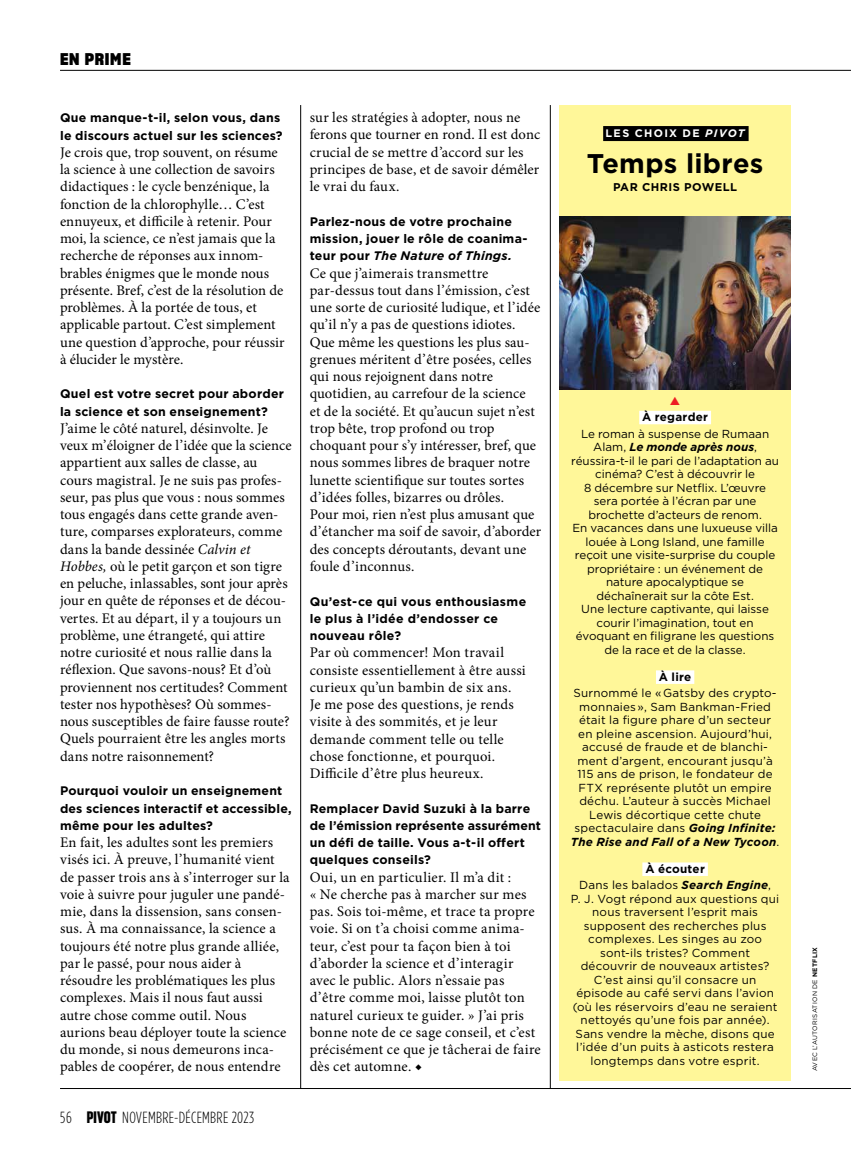
<style>
.page{position:relative;width:851px;height:1175px;background:#fff}
.page>*{position:absolute;margin:0;border:0;box-sizing:border-box;transform-origin:0 0}
.t1{font:700 27px "Gotham";letter-spacing:.01em;color:#000}
.t2{font:16.5px "Sharp Grotesk Bold 18";letter-spacing:.045em;color:#000}
.t3{font:300 16.2px "Gotham Condensed";letter-spacing:.02em;color:#000}
.t4{font:14.7px/17.2px "Minion Pro";letter-spacing:.01em;color:#000}
.t5{font:700 12.3px/17.2px "Gotham";letter-spacing:.02em;color:#000}
.t6{font:11.7px/13.5px "Gotham";letter-spacing:.01em;color:#000;text-align:center}
.t7{font:700 11.7px "Gotham";letter-spacing:.02em;color:#000}
.t8{font:700 11.25px "Gotham";letter-spacing:.04em;color:#000}
.t9{font:700 10.8px "Gotham";letter-spacing:.125em;color:#fff}
.t10{font:6.3px "Gotham";letter-spacing:.05em;color:#000}
.s1{font-style:italic}
.s2{font-family:"Sharp Grotesk Bold 14";font-weight:400}
.s3{font-weight:700;font-style:italic}
.s4{font-weight:700}
</style>
<div class="page">
<div style="left:559px;top:105px;width:231px;height:975px;background:#fff799"></div>
<hr style="left:60px;top:70px;width:790px;height:1px;background:#000">
<hr style="left:60px;top:1088px;width:790px;height:1px;background:#000">
<div style="left:642px;top:862px;width:65px;height:14px;background:#fff"></div>
<div style="left:639px;top:411px;width:72px;height:13px;background:#fff"></div>
<hr style="left:550px;top:105px;width:1px;height:983px;background:#000">
<hr style="left:300px;top:105px;width:1px;height:983px;background:#000">
<div style="left:656px;top:670px;width:38px;height:14px;background:#fff"></div>
<div style="left:603px;top:126px;width:145px;height:15px;background:#000"></div>
<img style="left:559px;top:217px;width:232px;height:172px">
<p class="t2" style="left:60px;top:47px;width:72px">EN PRIME</p>
<p class="t5" style="left:60px;top:109px;width:224px">Que manque-t-il, selon vous, dans le discours actuel sur les sciences?</p>
<p class="t4" style="left:60px;top:144px;width:226px">Je crois que, trop souvent, on résume la science à une collection de savoirs didactiques : le cycle benzénique, la fonction de la chlorophylle… C’est ennuyeux, et difcile à retenir. Pour moi, la science, ce n’est jamais que la recherche de réponses aux innom&shy;brables énigmes que le monde nous présente. Bref, c’est de la résolution de problèmes. À la portée de tous, et applicable partout. C’est simplement une question d’approche, pour réussir à élucider le mystère.</p>
<p class="t5" style="left:60px;top:385px;width:225px">Quel est votre secret pour aborder la science et son enseignement?</p>
<p class="t4" style="left:60px;top:420px;width:233px">J’aime le côté naturel, désinvolte. Je veux m’éloigner de l’idée que la science appartient aux salles de classe, au cours magistral. Je ne suis pas profes&shy;seur, pas plus que vous : nous sommes tous engagés dans cette grande aven&shy;ture, comparses explorateurs, comme dans la bande dessinée <span class="s1">Calvin et Hobbes,</span> où le petit garçon et son tigre en peluche, inlassables, sont jour après jour en quête de réponses et de décou&shy;vertes. Et au départ, il y a toujours un problème, une étrangeté, qui attire notre curiosité et nous rallie dans la réfexion. Que savons-nous? Et d’où proviennent nos certitudes? Comment tester nos hypothèses? Où sommes&shy;nous susceptibles de faire fausse route?<br>Quels pourraient être les angles morts dans notre raisonnement?</p>
<p class="t5" style="left:60px;top:782px;width:233px">Pourquoi vouloir un enseignement des sciences interactif et accessible, même pour les adultes?</p>
<p class="t4" style="left:60px;top:834px;width:231px">En fait, les adultes sont les premiers visés ici. À preuve, l’humanité vient de passer trois ans à s’interroger sur la voie à suivre pour juguler une pandé&shy;mie, dans la dissension, sans consen&shy;sus. À ma connaissance, la science a toujours été notre plus grande alliée, par le passé, pour nous aider à résoudre les problématiques les plus complexes. Mais il nous faut aussi autre chose comme outil. Nous aurions beau déployer toute la science du monde, si nous demeurons inca&shy;pables de coopérer, de nous entendre</p>
<p class="t3" style="left:60px;top:1108px;width:195px">56 <span class="s2">PIVOT</span> NOVEMBRE-DÉCEMBRE 2023</p>
<p class="t4" style="left:310px;top:109px;width:232px">sur les stratégies à adopter, nous ne ferons que tourner en rond. Il est donc crucial de se mettre d’accord sur les principes de base, et de savoir démêler le vrai du faux.</p>
<p class="t5" style="left:309px;top:213px;width:219px">Parlez-nous de votre prochaine mission, jouer le rôle de coanima&shy;teur pour <span class="s1">The Nature of Things.</span></p>
<p class="t4" style="left:309px;top:264px;width:233px">Ce que j’aimerais transmettre par-dessus tout dans l’émission, c’est une sorte de curiosité ludique, et l’idée qu’il n’y a pas de questions idiotes.<br>Que même les questions les plus sau&shy;grenues méritent d’être posées, celles qui nous rejoignent dans notre quotidien, au carrefour de la science<br>et de la société. Et qu’aucun sujet n’est trop bête, trop profond ou trop choquant pour s’y intéresser, bref, que nous sommes libres de braquer notre lunette scientifque sur toutes sortes d’idées folles, bizarres ou drôles.<br>Pour moi, rien n’est plus amusant que d’étancher ma soif de savoir, d’aborder des concepts déroutants, devant une foule d’inconnus.</p>
<p class="t5" style="left:309px;top:592px;width:218px">Qu’est-ce qui vous enthousiasme le plus à l’idée d’endosser ce nouveau rôle?</p>
<p class="t4" style="left:309px;top:644px;width:218px">Par où commencer! Mon travail consiste essentiellement à être aussi curieux qu’un bambin de six ans.<br>Je me pose des questions, je rends visite à des sommités, et je leur demande comment telle ou telle chose fonctionne, et pourquoi.<br>Difcile d’être plus heureux.</p>
<p class="t5" style="left:309px;top:799px;width:233px">Remplacer David Suzuki à la barre de l’émission représente assurément un déf de taille. Vous a-t-il ofert quelques conseils?</p>
<p class="t4" style="left:309px;top:868px;width:233px">Oui, un en particulier. Il m’a dit :<br>« Ne cherche pas à marcher sur mes pas. Sois toi-même, et trace ta propre voie. Si on t’a choisi comme anima&shy;teur, c’est pour ta façon bien à toi d’aborder la science et d’interagir avec le public. Alors n’essaie pas d’être comme moi, laisse plutôt ton naturel curieux te guider. » J’ai pris bonne note de ce sage conseil, et c’est précisément ce que je tâcherai de faire dès cet automne. ◆</p>
<p class="t9" style="left:605px;top:126px;width:140px">LES CHOIX DE <span class="s1">PIVOT</span></p>
<h1 class="t1" style="left:587px;top:145px;width:178px">Temps libres</h1>
<p class="t8" style="left:613px;top:180px;width:125px">PAR CHRIS POWELL</p>
<p class="t7" style="left:642px;top:409px;width:67px">À regarder</p>
<p class="t6" style="left:571px;top:426px;width:209px">Le roman à suspense de Rumaan<br>Alam, <span class="s3">Le monde après nous</span>, réussira-t-il le pari de l’adaptation au cinéma? C’est à découvrir le<br>8 décembre sur Netfix. L’œuvre sera portée à l’écran par une brochette d’acteurs de renom.<br>En vacances dans une luxueuse villa louée à Long Island, une famille reçoit une visite-surprise du couple propriétaire : un événement de nature apocalyptique se déchaînerait sur la côte Est.<br>Une lecture captivante, qui laisse courir l’imagination, tout en évoquant en fligrane les questions de la race et de la classe.</p>
<p class="t7" style="left:659px;top:669px;width:34px">À lire</p>
<p class="t6" style="left:571px;top:686px;width:210px">Surnommé le « Gatsby des crypto&shy;monnaies », Sam Bankman-Fried était la fgure phare d’un secteur en pleine ascension. Aujourd’hui, accusé de fraude et de blanchi&shy;ment d’argent, encourant jusqu’à<br>115 ans de prison, le fondateur de<br>FTX représente plutôt un empire déchu. L’auteur à succès Michael<br>Lewis décortique cette chute spectaculaire dans <span class="s3">Going Infnite:<br>The Rise and Fall of a New Tycoon</span>.</p>
<p class="t6" style="left:579px;top:860px;width:193px;line-height:16.5px"><span class="s4">À écouter<br></span>Dans les balados <span class="s3">Search Engine</span>,</p>
<p class="t6" style="left:571px;top:891px;width:210px">P. J. Vogt répond aux questions qui nous traversent l’esprit mais supposent des recherches plus complexes. Les singes au zoo sont-ils tristes? Comment découvrir de nouveaux artistes?<br>C’est ainsi qu’il consacre un épisode au café servi dans l’avion (où les réservoirs d’eau ne seraient nettoyés qu’une fois par année).<br>Sans vendre la mèche, disons que l’idée d’un puits à asticots restera longtemps dans votre esprit.</p>
<p class="t10" style="left:810px;top:1071px;width:126px;rotate:-90deg">AVEC L’AUTORISATION DE <span class="s4">NETFLIX</span></p>
</div>
